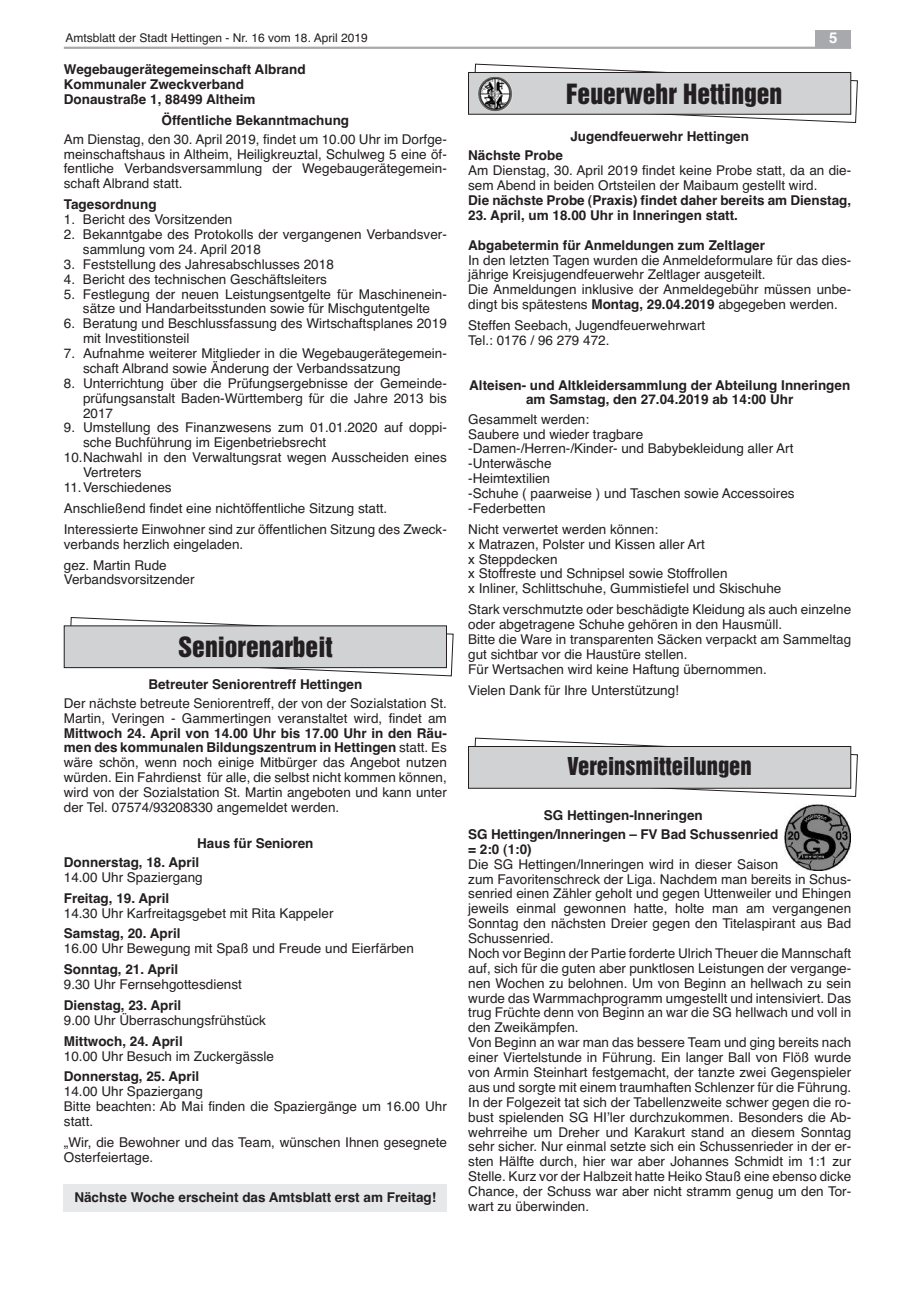
<style>
.page{position:relative;width:915px;height:1297px;background:#fff}
.page>*{position:absolute;margin:0;border:0;box-sizing:border-box;transform-origin:0 0}
.t1{font:25.5px "Helvetica Inserat";color:#231f20}
.t2{font:22.5px "Helvetica Inserat";color:#231f20}
.t3{font:700 15px "Helvetica";color:#fff}
.t4{font:13.5px/14.9px "Helvetica";color:#231f20}
.t5{font:700 13.5px/14.9px "Helvetica";color:#231f20}
.t6{font:12px "Helvetica";color:#231f20}
.s1{font-weight:700}
</style>
<div class="page">
<svg style="left:69px;top:617px;width:385px;height:60px"></svg>
<div style="left:64px;top:626px;width:382px;height:42px;background:#d1d2d4"></div>
<div style="left:64px;top:625px;width:382px;height:43px;border:1px solid #231f20"></div>
<div style="left:64px;top:1184px;width:382px;height:28px;background:#e7e8e9"></div>
<svg style="left:474px;top:63px;width:383px;height:60px"></svg>
<div style="left:468px;top:72px;width:382px;height:42px;background:#d1d2d4"></div>
<div style="left:468px;top:72px;width:382px;height:43px;border:1px solid #231f20"></div>
<img style="left:477px;top:77px;width:35px;height:35px;border-radius:50%">
<svg style="left:474px;top:737px;width:383px;height:60px"></svg>
<div style="left:468px;top:746px;width:382px;height:42px;background:#d1d2d4"></div>
<div style="left:468px;top:746px;width:382px;height:43px;border:1px solid #231f20"></div>
<img style="left:784px;top:804px;width:66px;height:66px">
<hr style="left:64px;top:47px;width:786px;height:2px;background:#a8a9ad">
<div style="left:815px;top:30px;width:35px;height:17px;background:#a8a9ad"></div>
<p class="t6" style="left:65px;top:31px;width:304px">Amtsblatt der Stadt Hettingen - Nr. 16 vom 18. April 2019</p>
<p class="t3" style="left:829px;top:29px;width:10px">5</p>
<p class="t5" style="left:64px;top:62px;width:243px">Wegebaugerätegemeinschaft Albrand<br>Kommunaler Zweckverband<br>Donaustraße 1, 88499 Altheim</p>
<p class="t5" style="left:161px;top:112px;width:189px">Öffentliche Bekanntmachung</p>
<p class="t4" style="left:64px;top:132px;width:384px;text-align:justify">Am Dienstag, den 30. April 2019, findet um 10.00 Uhr im Dorfge&shy;meinschaftshaus in Altheim, Heiligkreuztal, Schulweg 5 eine öf&shy;fentliche Verbandsversammlung der Wegebaugerätegemein&shy;schaft Albrand statt.</p>
<p class="t5" style="left:64px;top:197px;width:94px">Tagesordnung</p>
<p class="t4" style="left:64px;top:212px;width:170px">1. Bericht des Vorsitzenden</p>
<p class="t4" style="left:83px;top:227px;width:365px;text-indent:-19px">2. Bekanntgabe des Protokolls der vergangenen Verbandsver&shy;sammlung vom 24. April 2018</p>
<p class="t4" style="left:64px;top:257px;width:271px">3. Feststellung des Jahresabschlusses 2018</p>
<p class="t4" style="left:64px;top:272px;width:265px">4. Bericht des technischen Geschäftsleiters</p>
<p class="t4" style="left:64px;top:286px;width:384px;text-align:center">5. Festlegung der neuen Leistungsentgelte für Maschinenein&shy;sätze und Handarbeitsstunden sowie für Mischgutentgelte</p>
<p class="t4" style="left:83px;top:316px;width:365px;text-indent:-19px">6. Beratung und Beschlussfassung des Wirtschaftsplanes 2019 mit Investitionsteil</p>
<p class="t4" style="left:83px;top:346px;width:365px;text-indent:-19px">7. Aufnahme weiterer Mitglieder in die Wegebaugerätegemein&shy;schaft Albrand sowie Änderung der Verbandssatzung</p>
<p class="t4" style="left:83px;top:376px;width:365px;text-align:justify;text-indent:-19px">8. Unterrichtung über die Prüfungsergebnisse der Gemeinde&shy;prüfungsanstalt Baden-Württemberg für die Jahre 2013 bis 2017</p>
<p class="t4" style="left:64px;top:420px;width:384px">9. Umstellung des Finanzwesens zum 01.01.2020 auf doppi-</p>
<p class="t4" style="left:83px;top:435px;width:245px">sche Buchführung im Eigenbetriebsrecht</p>
<p class="t4" style="left:64px;top:450px;width:384px">10.Nachwahl in den Verwaltungsrat wegen Ausscheiden eines</p>
<p class="t4" style="left:83px;top:465px;width:60px">Vertreters</p>
<p class="t4" style="left:64px;top:480px;width:109px">11.Verschiedenes</p>
<p class="t4" style="left:64px;top:498px;width:384px;line-height:20.9px">Anschließend findet eine nichtöffentliche Sitzung statt.<br>Interessierte Einwohner sind zur öffentlichen Sitzung des Zweck-</p>
<p class="t4" style="left:64px;top:534px;width:181px;line-height:20.9px">verbands herzlich eingeladen. gez. Martin Rude</p>
<p class="t4" style="left:64px;top:572px;width:132px">Verbandsvorsitzender</p>
<h1 class="t1" style="left:178px;top:636px;width:156px">Seniorenarbeit</h1>
<p class="t5" style="left:148px;top:676px;width:215px">Betreuter Seniorentreff Hettingen</p>
<p class="t4" style="left:64px;top:696px;width:384px">Der nächste betreute Seniorentreff, der von der Sozialstation St.<br>Martin, Veringen - Gammertingen veranstaltet wird, findet am</p>
<p class="t4" style="left:64px;top:725px;width:384px;text-align:justify"><span class="s1">Mittwoch 24. April von 14.00 Uhr bis 17.00 Uhr in den Räu&shy;men des kommunalen Bildungszentrum in Hettingen</span> statt. Es wäre schön, wenn noch einige Mitbürger das Angebot nutzen würden. Ein Fahrdienst für alle, die selbst nicht kommen können, wird von der Sozialstation St. Martin angeboten und kann unter der Tel. 07574/93208330 angemeldet werden.</p>
<p class="t5" style="left:64px;top:833px;width:251px;line-height:19.2px;text-indent:133px">Haus für Senioren<br>Donnerstag, 18. April</p>
<p class="t4" style="left:64px;top:870px;width:140px">14.00 Uhr Spaziergang</p>
<p class="t5" style="left:64px;top:890px;width:107px">Freitag, 19. April</p>
<p class="t4" style="left:64px;top:905px;width:271px">14.30 Uhr Karfreitagsgebet mit Rita Kappeler</p>
<p class="t5" style="left:64px;top:926px;width:118px">Samstag, 20. April</p>
<p class="t4" style="left:64px;top:941px;width:351px">16.00 Uhr Bewegung mit Spaß und Freude und Eierfärben</p>
<p class="t5" style="left:64px;top:962px;width:116px">Sonntag, 21. April</p>
<p class="t4" style="left:64px;top:977px;width:179px">9.30 Uhr Fernsehgottesdienst</p>
<p class="t5" style="left:64px;top:998px;width:119px">Dienstag, 23. April</p>
<p class="t4" style="left:64px;top:1013px;width:203px">9.00 Uhr Überraschungsfrühstück</p>
<p class="t5" style="left:64px;top:1033px;width:120px">Mittwoch, 24. April</p>
<p class="t4" style="left:64px;top:1048px;width:212px">10.00 Uhr Besuch im Zuckergässle</p>
<p class="t5" style="left:64px;top:1069px;width:137px">Donnerstag, 25. April</p>
<p class="t4" style="left:64px;top:1084px;width:384px">14.00 Uhr Spaziergang<br>Bitte beachten: Ab Mai finden die Spaziergänge um 16.00 Uhr statt.</p>
<p class="t4" style="left:64px;top:1135px;width:384px">„Wir, die Bewohner und das Team, wünschen Ihnen gesegnete<br>Osterfeiertage.</p>
<p class="t5" style="left:74px;top:1190px;width:363px">Nächste Woche erscheint das Amtsblatt erst am Freitag!</p>
<h1 class="t1" style="left:566px;top:83px;width:217px">Feuerwehr Hettingen</h1>
<p class="t5" style="left:570px;top:129px;width:180px">Jugendfeuerwehr Hettingen</p>
<p class="t5" style="left:468px;top:148px;width:96px">Nächste Probe</p>
<p class="t4" style="left:468px;top:163px;width:384px">Am Dienstag, 30. April 2019 findet keine Probe statt, da an die&shy;sem Abend in beiden Ortsteilen der Maibaum gestellt wird.</p>
<p class="t5" style="left:468px;top:193px;width:384px">Die nächste Probe (Praxis) findet daher bereits am Dienstag,</p>
<p class="t5" style="left:468px;top:208px;width:271px">23. April, um 18.00 Uhr in Inneringen statt.</p>
<p class="t5" style="left:468px;top:238px;width:298px">Abgabetermin für Anmeldungen zum Zeltlager</p>
<p class="t4" style="left:468px;top:252px;width:384px">In den letzten Tagen wurden die Anmeldeformulare für das dies&shy;jährige Kreisjugendfeuerwehr Zeltlager ausgeteilt.<br>Die Anmeldungen inklusive der Anmeldegebühr müssen unbe&shy;dingt bis spätestens <span class="s1">Montag, 29.04.2019</span> abgegeben werden.</p>
<p class="t4" style="left:468px;top:318px;width:238px">Steffen Seebach, Jugendfeuerwehrwart<br>Tel.: 0176 / 96 279 472.</p>
<p class="t5" style="left:469px;top:377px;width:382px;text-align:center">Alteisen- und Altkleidersammlung der Abteilung Inneringen am Samstag, den 27.04.2019 ab 14:00 Uhr</p>
<p class="t4" style="left:468px;top:412px;width:328px">Gesammelt werden:<br>Saubere und wieder tragbare -Damen-/Herren-/Kinder- und Babybekleidung aller Art -Unterwäsche<br>-Heimtextilien<br>-Schuhe ( paarweise ) und Taschen sowie Accessoires -Federbetten</p>
<p class="t4" style="left:468px;top:522px;width:314px">Nicht verwertet werden können:<br>x Matrazen, Polster und Kissen aller Art<br>x Steppdecken<br>x Stoffreste und Schnipsel sowie Stoffrollen<br>x Inliner, Schlittschuhe, Gummistiefel und Skischuhe</p>
<p class="t4" style="left:468px;top:602px;width:384px">Stark verschmutzte oder beschädigte Kleidung als auch einzelne oder abgetragene Schuhe gehören in den Hausmüll.<br>Bitte die Ware in transparenten Säcken verpackt am Sammeltag gut sichtbar vor die Haustüre stellen.<br>Für Wertsachen wird keine Haftung übernommen.</p>
<p class="t4" style="left:468px;top:682px;width:212px">Vielen Dank für Ihre Unterstützung!</p>
<h2 class="t2" style="left:567px;top:757px;width:186px">Vereinsmitteilungen</h2>
<p class="t5" style="left:468px;top:805px;width:311px;line-height:19.2px;text-align:center">SG Hettingen-Inneringen<br>SG Hettingen/Inneringen – FV Bad Schussenried</p>
<p class="t5" style="left:468px;top:842px;width:65px">= 2:0 (1:0)</p>
<p class="t4" style="left:468px;top:856px;width:384px">Die SG Hettingen/Inneringen wird in dieser Saison<br>zum Favoritenschreck der Liga. Nachdem man bereits in Schus&shy;senried einen Zähler geholt und gegen Uttenweiler und Ehingen jeweils einmal gewonnen hatte, holte man am vergangenen Sonntag den nächsten Dreier gegen den Titelaspirant aus Bad Schussenried.<br>Noch vor Beginn der Partie forderte Ulrich Theuer die Mannschaft auf, sich für die guten aber punktlosen Leistungen der vergange&shy;nen Wochen zu belohnen. Um von Beginn an hellwach zu sein wurde das Warmmachprogramm umgestellt und intensiviert. Das trug Früchte denn von Beginn an war die SG hellwach und voll in den Zweikämpfen.<br>Von Beginn an war man das bessere Team und ging bereits nach einer Viertelstunde in Führung. Ein langer Ball von Flöß wurde von Armin Steinhart festgemacht, der tanzte zwei Gegenspieler aus und sorgte mit einem traumhaften Schlenzer für die Führung.<br>In der Folgezeit tat sich der Tabellenzweite schwer gegen die ro&shy;bust spielenden SG HI’ler durchzukommen. Besonders die Ab&shy;wehrreihe um Dreher und Karakurt stand an diesem Sonntag sehr sicher. Nur einmal setzte sich ein Schussenrieder in der er&shy;sten Hälfte durch, hier war aber Johannes Schmidt im 1:1 zur Stelle. Kurz vor der Halbzeit hatte Heiko Stauß eine ebenso dicke Chance, der Schuss war aber nicht stramm genug um den Tor&shy;wart zu überwinden.</p>
</div>
